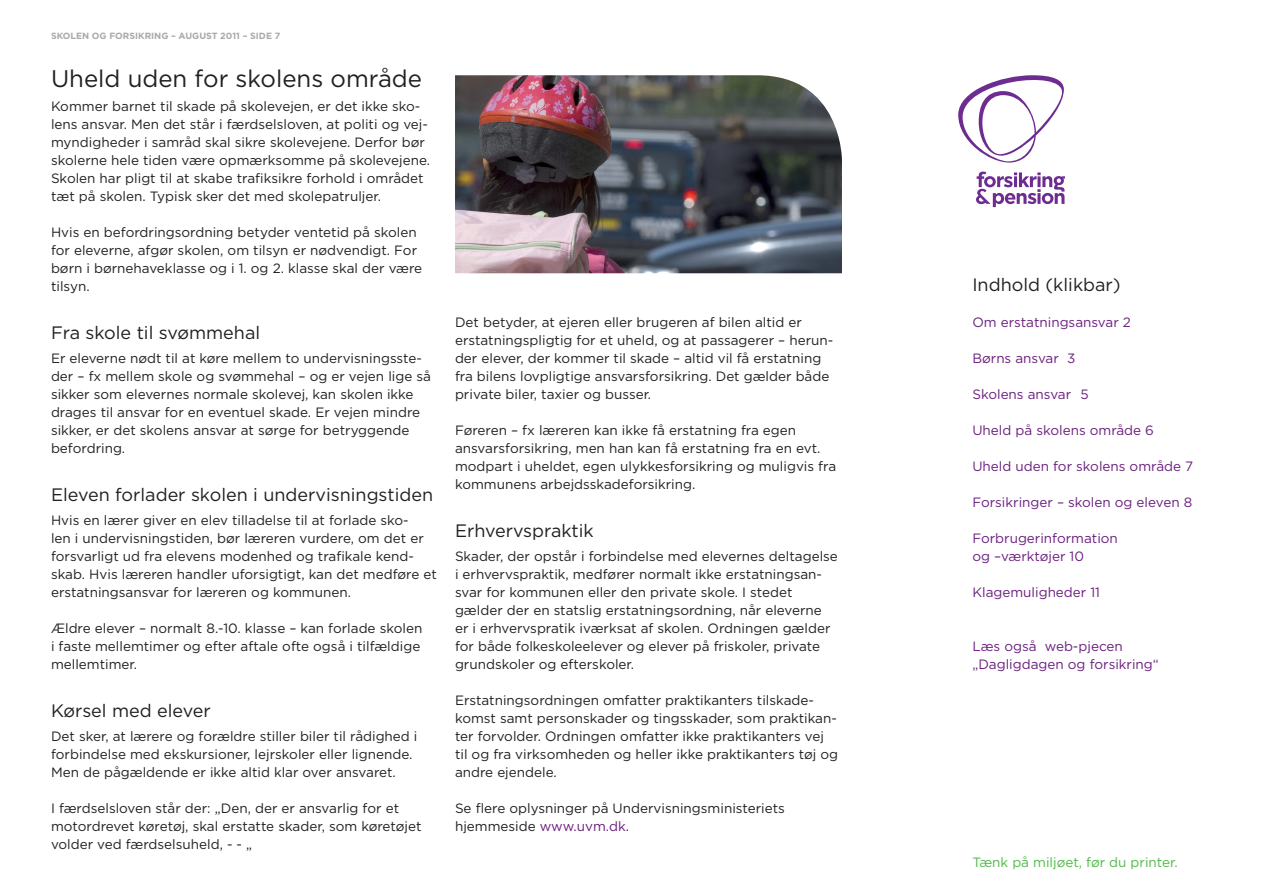
<style>
.page{position:relative;width:1263px;height:893px;background:#fff}
.page>*{position:absolute;margin:0;border:0;box-sizing:border-box;transform-origin:0 0}
.Overskrift{font:24px "Gotham";color:#231f20}
.Underrubrik_1{font:18px "Gotham";color:#231f20}
.Brødtekst{font:13.5px/18px "Gotham";color:#231f20}
.t1{font:13.5px/18px "Gotham";color:#6b1f7e}
.t2{font:13.5px "Gotham";color:#51b948}
.t3{font:700 9px "Gotham";color:#a8a9ad}
.s1{color:#6b1f7e}
</style>
<div class="page">
<svg style="left:976px;top:171px;width:89px;height:36px"></svg>
<svg style="left:958px;top:75px;width:106px;height:88px"></svg>
<img style="left:455px;top:75px;width:387px;height:198px">
<p class="t3" style="left:51px;top:31px;width:231px">SKOLEN OG FORSIKRING – AUGUST 2011 – SIDE 7</p>
<p class="Overskrift" style="left:51px;top:64px;width:373px">Uheld uden for skolens område</p>
<p class="Brødtekst" style="left:51px;top:97px;width:381px">Kommer barnet til skade på skolevejen, er det ikke sko&shy;lens ansvar. Men det står i færdselsloven, at politi og vej&shy;myndigheder i samråd skal sikre skolevejene. Derfor bør skolerne hele tiden være opmærksomme på skolevejene.<br>Skolen har pligt til at skabe trafiksikre forhold i området tæt på skolen. Typisk sker det med skolepatruljer.</p>
<p class="Brødtekst" style="left:51px;top:223px;width:373px">Hvis en befordringsordning betyder ventetid på skolen for eleverne, afgør skolen, om tilsyn er nødvendigt. For børn i børnehaveklasse og i 1. og 2. klasse skal der være tilsyn.</p>
<p class="Underrubrik_1" style="left:51px;top:322px;width:211px">Fra skole til svømmehal</p>
<p class="Brødtekst" style="left:51px;top:349px;width:381px">Er eleverne nødt til at køre mellem to undervisningsste&shy;der – fx mellem skole og svømmehal – og er vejen lige så sikker som elevernes normale skolevej, kan skolen ikke drages til ansvar for en eventuel skade. Er vejen mindre sikker, er det skolens ansvar at sørge for betryggende befordring.</p>
<p class="Underrubrik_1" style="left:51px;top:484px;width:384px">Eleven forlader skolen i undervisningstiden</p>
<p class="Brødtekst" style="left:51px;top:511px;width:387px">Hvis en lærer giver en elev tilladelse til at forlade sko-<br>len i undervisningstiden, bør læreren vurdere, om det er forsvarligt ud fra elevens modenhed og trafikale kend&shy;skab. Hvis læreren handler uforsigtigt, kan det medføre et erstatningsansvar for læreren og kommunen.</p>
<p class="Brødtekst" style="left:51px;top:619px;width:373px">Ældre elever – normalt 8.-10. klasse – kan forlade skolen i faste mellemtimer og efter aftale ofte også i tilfældige mellemtimer.</p>
<p class="Underrubrik_1" style="left:51px;top:700px;width:161px">Kørsel med elever</p>
<p class="Brødtekst" style="left:51px;top:727px;width:368px">Det sker, at lærere og forældre stiller biler til rådighed i forbindelse med ekskursioner, lejrskoler eller lignende.<br>Men de pågældende er ikke altid klar over ansvaret.</p>
<p class="Brødtekst" style="left:51px;top:799px;width:372px">I færdselsloven står der: „Den, der er ansvarlig for et motordrevet køretøj, skal erstatte skader, som køretøjet volder ved færdselsuheld, - - „</p>
<p class="Brødtekst" style="left:455px;top:313px;width:380px">Det betyder, at ejeren eller brugeren af bilen altid er erstatningspligtig for et uheld, og at passagerer – herun&shy;der elever, der kommer til skade – altid vil få erstatning fra bilens lovpligtige ansvarsforsikring. Det gælder både private biler, taxier og busser.</p>
<p class="Brødtekst" style="left:455px;top:421px;width:383px">Føreren – fx læreren kan ikke få erstatning fra egen ansvarsforsikring, men han kan få erstatning fra en evt. modpart i uheldet, egen ulykkesforsikring og muligvis fra kommunens arbejdsskadeforsikring.</p>
<p class="Underrubrik_1" style="left:455px;top:520px;width:140px">Erhvervspraktik</p>
<p class="Brødtekst" style="left:455px;top:547px;width:384px">Skader, der opstår i forbindelse med elevernes deltagelse i erhvervspraktik, medfører normalt ikke erstatningsan&shy;svar for kommunen eller den private skole. I stedet gælder der en statslig erstatningsordning, når eleverne er i erhvervspratik iværksat af skolen. Ordningen gælder for både folkeskoleelever og elever på friskoler, private grundskoler og efterskoler.</p>
<p class="Brødtekst" style="left:455px;top:691px;width:384px">Erstatningsordningen omfatter praktikanters tilskade&shy;komst samt personskader og tingsskader, som praktikan&shy;ter forvolder. Ordningen omfatter ikke praktikanters vej til og fra virksomheden og heller ikke praktikanters tøj og andre ejendele.</p>
<p class="Brødtekst" style="left:455px;top:799px;width:331px">Se flere oplysninger på Undervisningsministeriets hjemmeside <span class="s1">www.uvm.dk</span>.</p>
<h2 class="Underrubrik_1" style="left:972px;top:273px;width:150px">Indhold (klikbar)</h2>
<p class="t1" style="left:972px;top:313px;width:160px">Om erstatningsansvar 2</p>
<p class="t1" style="left:972px;top:349px;width:104px">Børns ansvar 3</p>
<p class="t1" style="left:972px;top:385px;width:118px">Skolens ansvar 5</p>
<p class="t1" style="left:972px;top:421px;width:183px">Uheld på skolens område 6</p>
<p class="t1" style="left:972px;top:457px;width:222px">Uheld uden for skolens område 7</p>
<p class="t1" style="left:972px;top:493px;width:221px">Forsikringer – skolen og eleven 8</p>
<p class="t1" style="left:972px;top:529px;width:147px">Forbrugerinformation og –værktøjer 10</p>
<p class="t1" style="left:972px;top:583px;width:129px">Klagemuligheder 11</p>
<p class="t1" style="left:972px;top:637px;width:188px">Læs også web-pjecen „Dagligdagen og forsikring“</p>
<p class="t2" style="left:972px;top:854px;width:207px">Tænk på miljøet, før du printer.</p>
</div>
